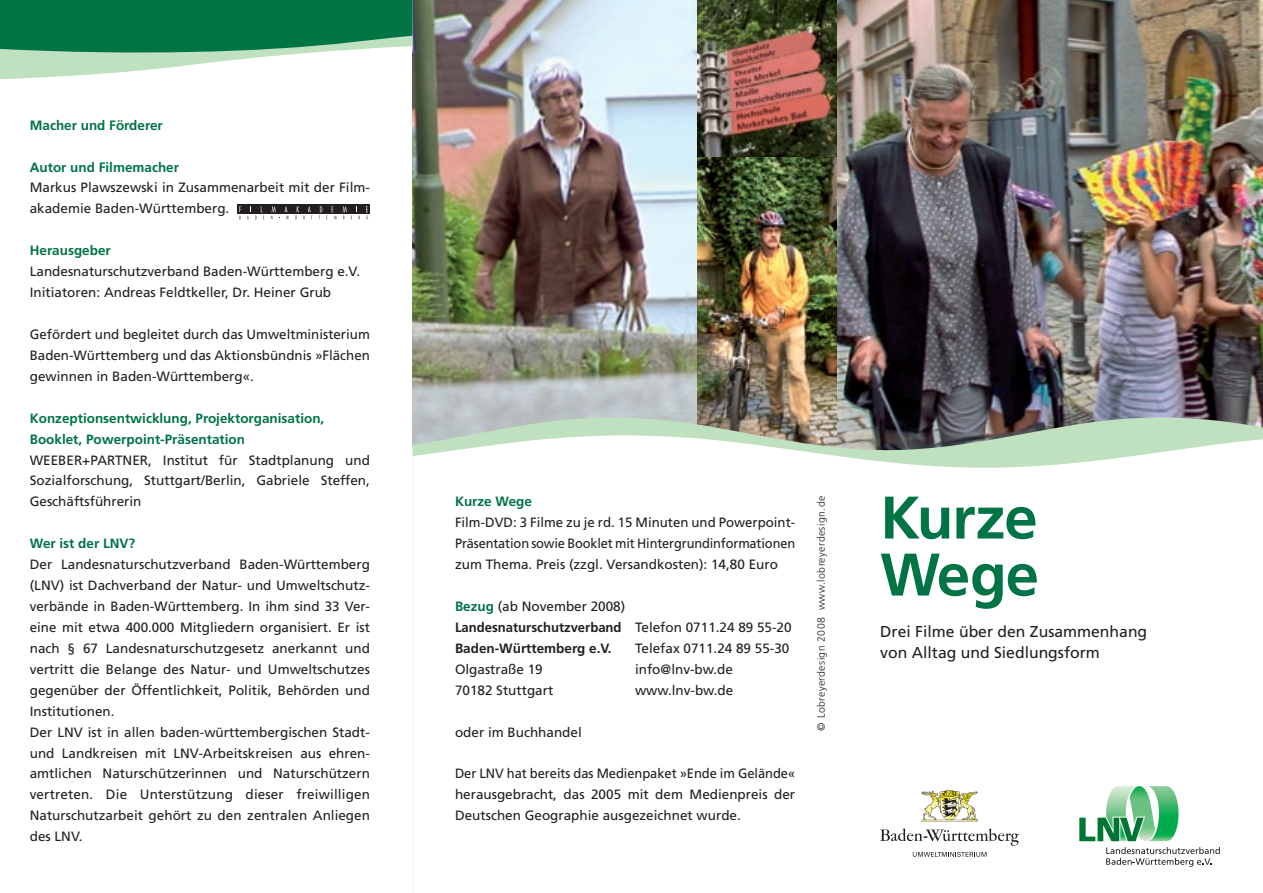
<style>
.page{position:relative;width:1263px;height:893px;background:#fff}
.page>*{position:absolute;margin:0;border:0;box-sizing:border-box;transform-origin:0 0}
.t1{font:700 60px/57px "Frutiger";letter-spacing:-.02em;color:#017446}
.t2{font:15.75px/21px "Frutiger";color:#231f20}
.t3{font:13.5px/20.9px "Frutiger";color:#231f20}
.t4{font:700 13.5px/20.9px "Frutiger";color:#017446}
.t5{font:13.5px/21px "Frutiger";color:#231f20;text-align:justify;scale:.96 1}
.t6{font:700 13.5px/21px "Frutiger";color:#231f20}
.t7{font:300 10.5px "Frutiger";letter-spacing:.04em;color:#231f20}
.s1{color:#017446}
.s2{font-weight:400}
</style>
<div class="page">
<img style="left:696px;top:0;width:142px;height:157px">
<img style="left:696px;top:157px;width:142px;height:260px">
<img style="left:412px;top:0;width:284px;height:417px">
<img style="left:838px;top:0;width:425px;height:417px">
<img style="left:412px;top:417px;width:851px;height:18px">
<svg style="left:412px;top:435px;width:851px;height:458px"></svg>
<svg style="left:1106px;top:847px;width:114px;height:20px"></svg>
<svg style="left:1079px;top:786px;width:99px;height:55px"></svg>
<img style="left:922px;top:790px;width:58px;height:31px">
<svg style="left:880px;top:828px;width:139px;height:18px"></svg>
<svg style="left:913px;top:852px;width:73px;height:5px"></svg>
<svg style="left:0;top:0;width:412px;height:79px"></svg>
<div style="left:237px;top:205px;width:133px;height:9px;background:#231f20"></div>
<svg style="left:239px;top:206px;width:2px;height:13px"></svg>
<svg style="left:247px;top:206px;width:17px;height:13px"></svg>
<svg style="left:271px;top:206px;width:18px;height:13px"></svg>
<svg style="left:295px;top:206px;width:17px;height:13px"></svg>
<svg style="left:319px;top:206px;width:17px;height:13px"></svg>
<svg style="left:343px;top:206px;width:17px;height:13px"></svg>
<svg style="left:366px;top:206px;width:2px;height:13px"></svg>
<p class="t4" style="left:30px;top:114px;width:135px">Macher und Förderer</p>
<p class="t4" style="left:30px;top:156px;width:151px">Autor und Filmemacher</p>
<p class="t3" style="left:30px;top:177px;width:342px">Markus Plawszewski in Zusammenarbeit mit der Film&shy;akademie Baden-Württemberg.</p>
<p class="t4" style="left:30px;top:240px;width:83px">Herausgeber</p>
<p class="t3" style="left:30px;top:261px;width:332px">Landesnaturschutzverband Baden-Württemberg e.V.<br>Initiatoren: Andreas Feldtkeller, Dr. Heiner Grub</p>
<p class="t3" style="left:30px;top:324px;width:342px;text-align:justify">Gefördert und begleitet durch das Umweltministerium Baden-Württemberg und das Aktionsbündnis »Flächen gewinnen in Baden-Württemberg«.</p>
<p class="t4" style="left:30px;top:407px;width:296px">Konzeptionsentwicklung, Projektorganisation,<br>Booklet, Powerpoint-Präsentation</p>
<p class="t3" style="left:30px;top:449px;width:342px;text-align:justify">WEEBER+PARTNER, Institut für Stadtplanung und Sozialforschung, Stuttgart/Berlin, Gabriele Steffen, Geschäftsführerin</p>
<p class="t4" style="left:30px;top:533px;width:107px">Wer ist der LNV?</p>
<p class="t3" style="left:30px;top:554px;width:342px">Der Landesnaturschutzverband Baden-Württemberg (LNV) ist Dachverband der Natur- und Umweltschutz&shy;verbände in Baden-Württemberg. In ihm sind 33 Ver&shy;eine mit etwa 400.000 Mitgliedern organisiert. Er ist nach § 67 Landesnaturschutzgesetz anerkannt und vertritt die Belange des Natur- und Umweltschutzes gegenüber der Öffentlichkeit, Politik, Behörden und Institutionen.<br>Der LNV ist in allen baden-württembergischen Stadt&shy;und Landkreisen mit LNV-Arbeitskreisen aus ehren&shy;amtlichen Naturschützerinnen und Naturschützern vertreten. Die Unterstützung dieser freiwilligen Naturschutzarbeit gehört zu den zentralen Anliegen des LNV.</p>
<p class="t4" style="left:455px;top:491px;width:79px">Kurze Wege</p>
<p class="t3" style="left:455px;top:512px;width:342px;text-align:justify">Film-DVD: 3 Filme zu je rd. 15 Minuten und Powerpoint-Präsentation sowie Booklet mit Hintergrundinformationen zum Thema. Preis (zzgl. Versandkosten): 14,80 Euro</p>
<p class="t6" style="left:455px;top:596px;width:172px"><span class="s1">Bezug</span> <span class="s2">(ab November 2008)<br></span>Landesnaturschutzverband<br>Baden-Württemberg e.V.</p>
<p class="t3" style="left:455px;top:658px;width:100px">Olgastraße 19<br>70182 Stuttgart</p>
<p class="t3" style="left:455px;top:721px;width:128px">oder im Buchhandel</p>
<p class="t3" style="left:635px;top:617px;width:158px">Telefon 0711.24 89 55-20<br>Telefax 0711.24 89 55-30 info@lnv-bw.de www.lnv-bw.de</p>
<p class="t5" style="left:455px;top:763px;width:356px">Der LNV hat bereits das Medienpaket »Ende im Gelände« herausgebracht, das 2005 mit dem Medienpreis der Deutschen Geographie ausgezeichnet wurde.</p>
<p class="t7" style="left:815px;top:730px;width:236px;rotate:-90deg">© Lobreyerdesign 2008 www.lobreyerdesign.de</p>
<h1 class="t1" style="left:880px;top:489px;width:160px">Kurze<br>Wege</h1>
<p class="t2" style="left:880px;top:621px;width:268px">Drei Filme über den Zusammenhang von Alltag und Siedlungsform</p>
</div>
